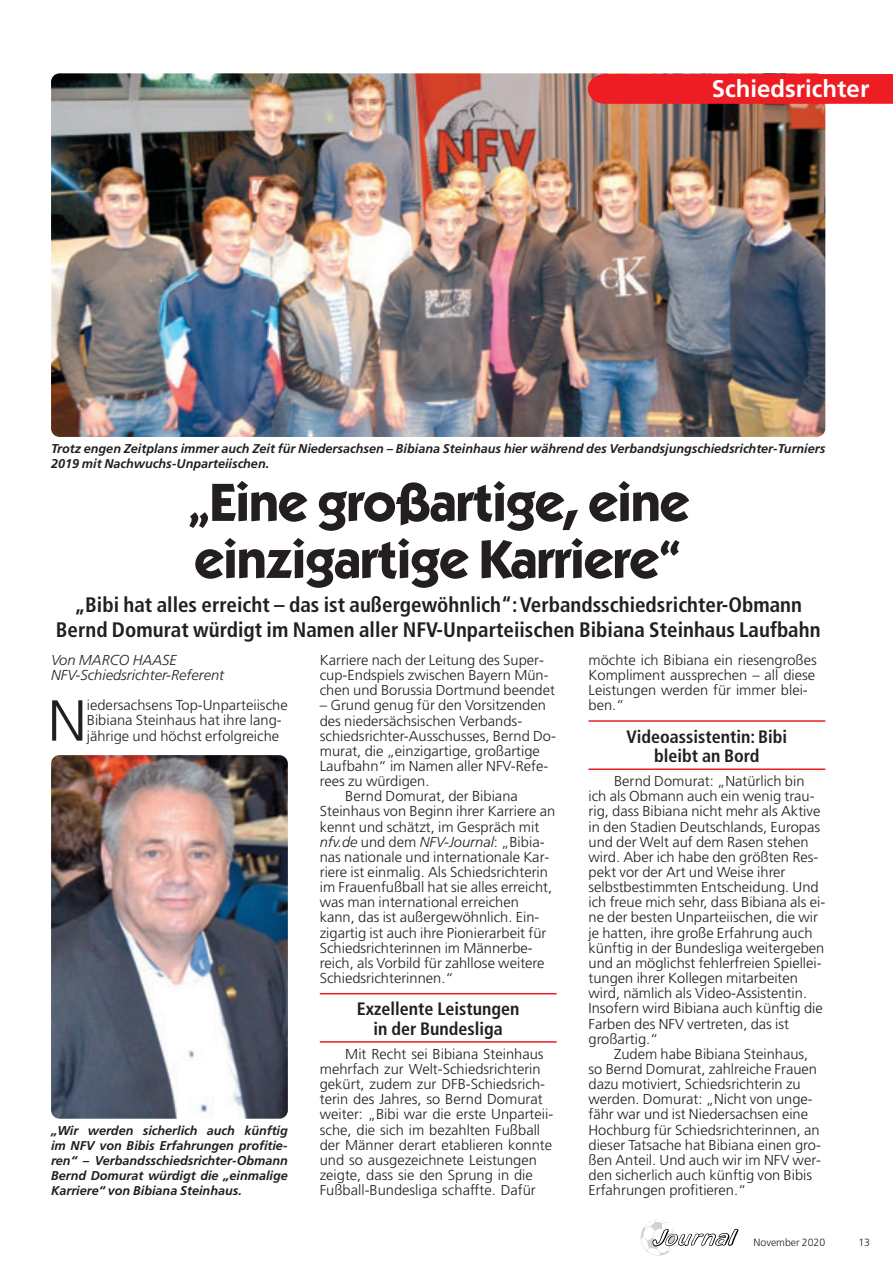
<style>
.page{position:relative;width:893px;height:1263px;background:#fff}
.page>*{position:absolute;margin:0;border:0;box-sizing:border-box;transform-origin:0 0}
.t1{font:300 57.75px "Frutiger";color:#231f20}
.t2{font:700 54px/57px "Itc Kabel";letter-spacing:-.02em;color:#231f20}
.t3{font:700 24px "Frutiger";color:#fff}
.t4{font:700 condensed 21px/25.5px "Frutiger";color:#231f20;text-align:center}
.t5{font:700 condensed 18px/19.5px "Frutiger";color:#231f20;text-align:center}
.t6{font:300 14.4px/15.1px "Frutiger";color:#231f20}
.t7{font:italic 300 14.4px/15.1px "Frutiger";color:#231f20}
.t8{font:italic 700 12.75px/15.1px "Frutiger";color:#231f20;text-align:justify}
.t9{font:300 10.5px "Frutiger";color:#231f20}
.s1{font-style:normal}
</style>
<div class="page">
<hr style="left:320px;top:993px;width:236px;height:1px;background:#ee1d23">
<hr style="left:320px;top:1041px;width:236px;height:2px;background:#ee1d23">
<hr style="left:588px;top:720px;width:237px;height:2px;background:#ee1d23">
<hr style="left:588px;top:768px;width:237px;height:2px;background:#ee1d23">
<img style="left:51px;top:755px;width:237px;height:364px;border-radius:9px">
<img style="left:51px;top:73px;width:774px;height:364px;border-radius:9px">
<img style="left:640px;top:1220px;width:36px;height:36px;border-radius:50%">
<svg style="left:652px;top:1229px;width:86px;height:18px"></svg>
<div style="left:588px;top:74px;width:304px;height:30px;background:#ee1d23"></div>
<h3 class="t3" style="left:712px;top:79px;width:159px">Schiedsrichter</h3>
<p class="t8" style="left:51px;top:442px;width:775px">Trotz engen Zeitplans immer auch Zeit für Niedersachsen – Bibiana Steinhaus hier während des Verbandsjungschiedsrichter-Turniers<br>2019 mit Nachwuchs-Unparteiischen.</p>
<h2 class="t2" style="left:187px;top:478px;width:504px">„Eine großartige, eine einzigartige Karriere“</h2>
<h3 class="t4" style="left:56px;top:594px;width:766px">„Bibi hat alles erreicht – das ist außergewöhnlich“:Verbandsschiedsrichter-Obmann<br>Bernd Domurat würdigt im Namen aller NFV-Unparteiischen Bibiana Steinhaus Laufbahn</h3>
<p class="t7" style="left:51px;top:653px;width:174px">Von MARCO HAASE<br>NFV-Schiedsrichter-Referent</p>
<h1 class="t1" style="left:48px;top:697px;width:41px">N</h1>
<p class="t6" style="left:87px;top:699px;width:202px">iedersachsens Top-Unparteiische<br>Bibiana Steinhaus hat ihre lang&shy;jährige und höchst erfolgreiche</p>
<p class="t8" style="left:51px;top:1124px;width:238px">„Wir werden sicherlich auch künftig im NFV von Bibis Erfahrungen profitie&shy;ren“ – Verbandsschiedsrichter-Obmann Bernd Domurat würdigt die „einmalige Karriere“ von Bibiana Steinhaus.</p>
<p class="t6" style="left:320px;top:653px;width:237px">Karriere nach der Leitung des Super&shy;cup-Endspiels zwischen Bayern Mün&shy;chen und Borussia Dortmund beendet</p>
<p class="t6" style="left:320px;top:699px;width:228px">– Grund genug für den Vorsitzenden</p>
<p class="t6" style="left:320px;top:714px;width:204px">des niedersächsischen Verbands-</p>
<p class="t6" style="left:320px;top:729px;width:238px">schiedsrichter-Ausschusses, Bernd Do-</p>
<p class="t6" style="left:320px;top:744px;width:222px">murat, die „einzigartige, großartige</p>
<p class="t6" style="left:320px;top:759px;width:230px">Laufbahn“ im Namen aller NFV-Refe-</p>
<p class="t6" style="left:320px;top:775px;width:111px">rees zu würdigen.</p>
<p class="t6" style="left:345px;top:790px;width:174px">Bernd Domurat, der Bibiana</p>
<p class="t6" style="left:320px;top:805px;width:237px">Steinhaus von Beginn ihrer Karriere an</p>
<p class="t6" style="left:320px;top:820px;width:221px">kennt und schätzt, im Gespräch mit</p>
<p class="t7" style="left:320px;top:835px;width:226px">nfv.de <span class="s1">und dem</span> NFV-Journal<span class="s1">: „Bibia-</span></p>
<p class="t6" style="left:320px;top:850px;width:231px">nas nationale und internationale Kar-</p>
<p class="t6" style="left:320px;top:866px;width:230px">riere ist einmalig. Als Schiedsrichterin</p>
<p class="t6" style="left:320px;top:881px;width:234px">im Frauenfußball hat sie alles erreicht,</p>
<p class="t6" style="left:320px;top:896px;width:201px">was man international erreichen</p>
<p class="t6" style="left:320px;top:911px;width:221px">kann, das ist außergewöhnlich. Ein-</p>
<p class="t6" style="left:320px;top:926px;width:228px">zigartig ist auch ihre Pionierarbeit für</p>
<p class="t6" style="left:320px;top:941px;width:214px">Schiedsrichterinnen im Männerbe-</p>
<p class="t6" style="left:320px;top:956px;width:226px">reich, als Vorbild für zahllose weitere</p>
<p class="t6" style="left:320px;top:972px;width:135px">Schiedsrichterinnen.“</p>
<p class="t5" style="left:357px;top:1001px;width:164px">Exzellente Leistungen in der Bundesliga</p>
<p class="t6" style="left:320px;top:1047px;width:235px;text-indent:26px">Mit Recht sei Bibiana Steinhaus mehrfach zur Welt-Schiedsrichterin gekürt, zudem zur DFB-Schiedsrich&shy;terin des Jahres, so Bernd Domurat weiter: „Bibi war die erste Unparteii&shy;sche, die sich im bezahlten Fußball der Männer derart etablieren konnte und so ausgezeichnete Leistungen zeigte, dass sie den Sprung in die Fußball-Bundesliga schaffte. Dafür</p>
<p class="t6" style="left:588px;top:653px;width:230px">möchte ich Bibiana ein riesengroßes<br>Kompliment aussprechen – all diese<br>Leistungen werden für immer blei&shy;ben.“</p>
<p class="t5" style="left:626px;top:728px;width:162px">Videoassistentin: Bibi bleibt an Bord</p>
<p class="t6" style="left:588px;top:775px;width:238px;text-indent:26px">Bernd Domurat: „Natürlich bin ich als Obmann auch ein wenig trau&shy;rig, dass Bibiana nicht mehr als Aktive in den Stadien Deutschlands, Europas und der Welt auf dem Rasen stehen wird. Aber ich habe den größten Res&shy;pekt vor der Art und Weise ihrer selbstbestimmten Entscheidung. Und ich freue mich sehr, dass Bibiana als ei&shy;ne der besten Unparteiischen, die wir je hatten, ihre große Erfahrung auch künftig in der Bundesliga weitergeben und an möglichst fehlerfreien Spiellei&shy;tungen ihrer Kollegen mitarbeiten wird, nämlich als Video-Assistentin.<br>Insofern wird Bibiana auch künftig die Farben des NFV vertreten, das ist großartig.“</p>
<p class="t6" style="left:588px;top:1047px;width:234px;text-indent:26px">Zudem habe Bibiana Steinhaus, so Bernd Domurat, zahlreiche Frauen dazu motiviert, Schiedsrichterin zu werden. Domurat: „Nicht von unge&shy;fähr war und ist Niedersachsen eine Hochburg für Schiedsrichterinnen, an dieser Tatsache hat Bibiana einen gro&shy;ßen Anteil. Und auch wir im NFV wer&shy;den sicherlich auch künftig von Bibis Erfahrungen profitieren.“</p>
<p class="t9" style="left:753px;top:1238px;width:73px">November 2020</p>
<p class="t9" style="left:858px;top:1238px;width:13px">13</p>
</div>
